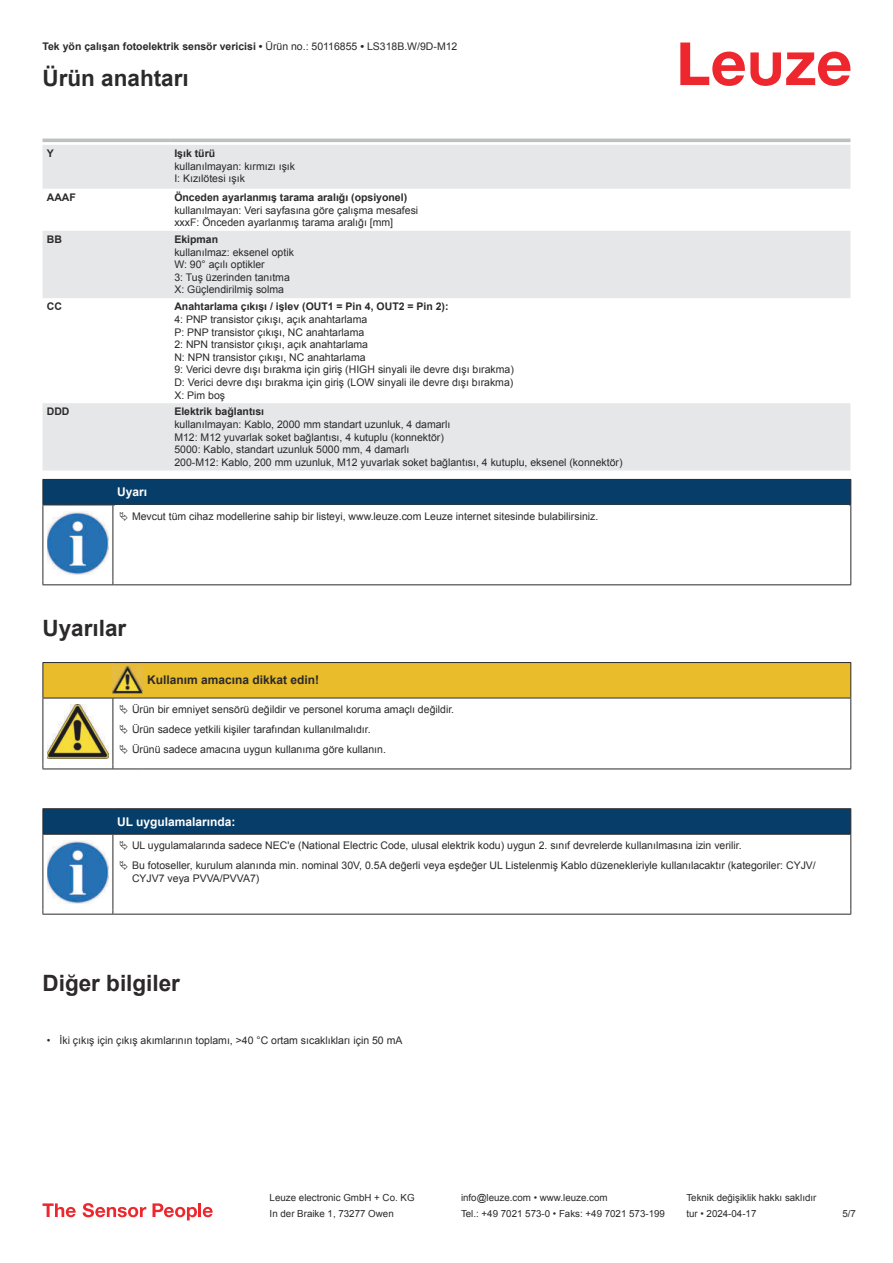
<style>
.page{position:relative;width:893px;height:1263px;background:#fff}
.page>*{position:absolute;margin:0;border:0;box-sizing:border-box;transform-origin:0 0}
.t1{font:700 22.5px "Arial";color:#2b292a}
.t2{font:700 12px "Arial";color:#2b292a}
.t3{font:700 12px "Arial";color:#fff}
.t4{font:10.5px/12.6px "Arial";color:#2b292a}
.t5{font:700 10.5px "Arial";color:#2b292a}
.t6{font:9.75px "Arial";color:#2b292a}
.s1{font-weight:400}
</style>
<div class="page">
<svg style="left:680px;top:43px;width:170px;height:43px"></svg>
<svg style="left:43px;top:145px;width:807px;height:325px;fill:#e6e7e9"></svg>
<hr style="left:43px;top:139px;width:127px;height:3px;background:#bdbfc1">
<hr style="left:170px;top:139px;width:680px;height:3px;background:#bdbfc1">
<svg style="left:43px;top:1203px;width:33px;height:14px"></svg>
<svg style="left:83px;top:1203px;width:63px;height:14px"></svg>
<svg style="left:153px;top:1203px;width:44px;height:17px"></svg>
<hr style="left:198px;top:1203px;width:3px;height:14px;background:#ed272d">
<svg style="left:203px;top:1207px;width:10px;height:10px"></svg>
<hr style="left:43px;top:505px;width:70px;height:1px;background:#2b292a">
<svg style="left:43px;top:479px;width:808px;height:26px;background:#083c65"></svg>
<hr style="left:113px;top:505px;width:738px;height:1px;background:#2b292a">
<hr style="left:43px;top:505px;width:1px;height:75px;background:#2b292a">
<hr style="left:113px;top:505px;width:1px;height:75px;background:#2b292a">
<hr style="left:850px;top:505px;width:1px;height:75px;background:#2b292a">
<hr style="left:43px;top:584px;width:70px;height:1px;background:#2b292a">
<hr style="left:113px;top:584px;width:738px;height:1px;background:#2b292a">
<img style="left:47px;top:511px;width:61px;height:63px">
<hr style="left:43px;top:768px;width:70px;height:1px;background:#2b292a">
<hr style="left:113px;top:768px;width:30px;height:1px;background:#2b292a">
<hr style="left:143px;top:768px;width:708px;height:1px;background:#2b292a">
<svg style="left:44px;top:888px;width:806px;height:26px"></svg>
<hr style="left:43px;top:808px;width:70px;height:1px;background:#2b292a">
<hr style="left:113px;top:808px;width:738px;height:1px;background:#2b292a">
<hr style="left:43px;top:835px;width:1px;height:75px;background:#2b292a">
<hr style="left:113px;top:835px;width:1px;height:75px;background:#2b292a">
<hr style="left:850px;top:835px;width:1px;height:75px;background:#2b292a">
<hr style="left:43px;top:914px;width:70px;height:1px;background:#2b292a">
<hr style="left:113px;top:914px;width:738px;height:1px;background:#2b292a">
<img style="left:47px;top:888px;width:61px;height:15px">
<svg style="left:43px;top:662px;width:808px;height:106px"></svg>
<svg style="left:43px;top:809px;width:808px;height:79px"></svg>
<p class="t5" style="left:43px;top:39px;width:416px">Tek yön çalışan fotoelektrik sensör vericisi • <span class="s1">Ürün no.: 50116855</span> • <span class="s1">LS318B.W/9D-M12</span></p>
<h1 class="t1" style="left:43px;top:63px;width:148px">Ürün anahtarı</h1>
<p class="t5" style="left:47px;top:146px;width:9px">Y</p>
<p class="t5" style="left:174px;top:146px;width:42px">Işık türü</p>
<p class="t4" style="left:174px;top:160px;width:122px">kullanılmayan: kırmızı ışık<br>I: Kızılötesi ışık</p>
<p class="t5" style="left:47px;top:190px;width:31px">AAAF</p>
<p class="t5" style="left:174px;top:190px;width:234px">Önceden ayarlanmış tarama aralığı (opsiyonel)</p>
<p class="t4" style="left:174px;top:203px;width:245px">kullanılmayan: Veri sayfasına göre çalışma mesafesi xxxF: Önceden ayarlanmış tarama aralığı [mm]</p>
<p class="t5" style="left:47px;top:235px;width:17px">BB</p>
<p class="t5" style="left:174px;top:232px;width:45px">Ekipman</p>
<p class="t4" style="left:174px;top:246px;width:121px">kullanılmaz: eksenel optik<br>W: 90° açılı optikler<br>3: Tuş üzerinden tanıtma<br>X: Güçlendirilmiş solma</p>
<p class="t5" style="left:47px;top:303px;width:17px">CC</p>
<p class="t5" style="left:174px;top:299px;width:276px">Anahtarlama çıkışı / işlev (OUT1 = Pin 4, OUT2 = Pin 2):</p>
<p class="t4" style="left:174px;top:313px;width:341px">4: PNP transistor çıkışı, açık anahtarlama<br>P: PNP transistor çıkışı, NC anahtarlama<br>2: NPN transistor çıkışı, açık anahtarlama<br>N: NPN transistor çıkışı, NC anahtarlama<br>9: Verici devre dışı bırakma için giriş (HIGH sinyali ile devre dışı bırakma)<br>D: Verici devre dışı bırakma için giriş (LOW sinyali ile devre dışı bırakma)<br>X: Pim boş</p>
<p class="t5" style="left:47px;top:408px;width:24px">DDD</p>
<p class="t5" style="left:174px;top:404px;width:91px">Elektrik bağlantısı</p>
<p class="t4" style="left:174px;top:418px;width:450px">kullanılmayan: Kablo, 2000 mm standart uzunluk, 4 damarlı<br>M12: M12 yuvarlak soket bağlantısı, 4 kutuplu (konnektör)<br>5000: Kablo, standart uzunluk 5000 mm, 4 damarlı<br>200-M12: Kablo, 200 mm uzunluk, M12 yuvarlak soket bağlantısı, 4 kutuplu, eksenel (konnektör)</p>
<p class="t3" style="left:117px;top:484px;width:32px">Uyarı</p>
<p class="t4" style="left:132px;top:510px;width:468px">Mevcut tüm cihaz modellerine sahip bir listeyi, www.leuze.com Leuze internet sitesinde bulabilirsiniz.</p>
<h1 class="t1" style="left:43px;top:612px;width:85px">Uyarılar</h1>
<p class="t2" style="left:147px;top:672px;width:174px">Kullanım amacına dikkat edin!</p>
<p class="t4" style="left:132px;top:699px;width:324px;line-height:20.2px">Ürün bir emniyet sensörü değildir ve personel koruma amaçlı değildir.<br>Ürün sadece yetkili kişiler tarafından kullanılmalıdır.<br>Ürünü sadece amacına uygun kullanıma göre kullanın.</p>
<p class="t3" style="left:117px;top:813px;width:120px">UL uygulamalarında:</p>
<p class="t4" style="left:132px;top:835px;width:685px;line-height:20.2px">UL uygulamalarında sadece NEC'e (National Electric Code, ulusal elektrik kodu) uygun 2. sınıf devrelerde kullanılmasına izin verilir.<br>Bu fotoseller, kurulum alanında min. nominal 30V, 0.5A değerli veya eşdeğer UL Listelenmiş Kablo düzenekleriyle kullanılacaktır (kategoriler: CYJV/</p>
<p class="t4" style="left:132px;top:872px;width:129px">CYJV7 veya PVVA/PVVA7)</p>
<h1 class="t1" style="left:43px;top:967px;width:139px">Diğer bilgiler</h1>
<p class="t4" style="left:47px;top:1033px;width:357px">• İki çıkış için çıkış akımlarının toplamı, &gt;40 °C ortam sıcaklıkları için 50 mA</p>
<p class="t6" style="left:270px;top:1191px;width:146px">Leuze electronic GmbH + Co. KG</p>
<p class="t6" style="left:461px;top:1191px;width:148px">info@leuze.com • www.leuze.com</p>
<p class="t6" style="left:686px;top:1191px;width:132px">Teknik değişiklik hakkı saklıdır</p>
<p class="t6" style="left:270px;top:1207px;width:126px">In der Braike 1, 73277 Owen</p>
<p class="t6" style="left:461px;top:1207px;width:205px">Tel.: +49 7021 573-0 • Faks: +49 7021 573-199</p>
<p class="t6" style="left:686px;top:1207px;width:72px">tur • 2024-04-17</p>
<p class="t6" style="left:842px;top:1210px;width:15px">5 /7</p>
</div>
